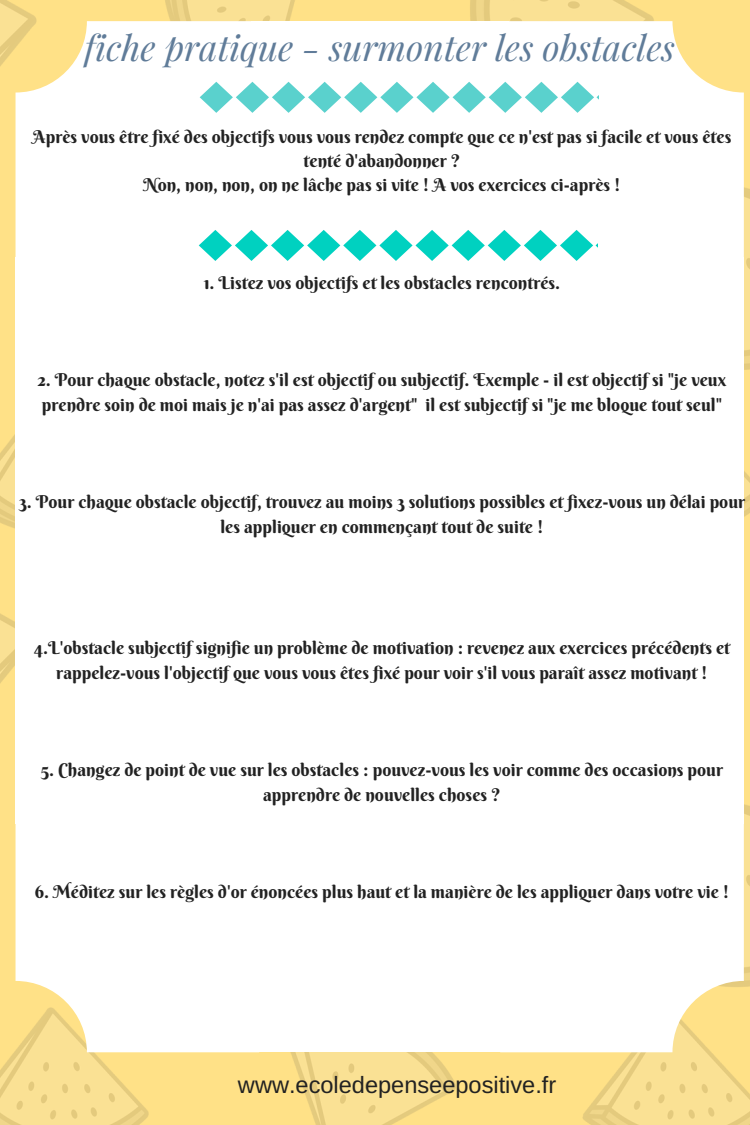
<style>
.page{position:relative;width:750px;height:1125px;background:#fff}
.page>*{position:absolute;margin:0;border:0;box-sizing:border-box;transform-origin:0 0}
.t1{font:italic 35.38px "Playfair Display";color:#607c99}
.t2{font:23.62px "Arimo";color:#222}
.t3{font:17.62px/24.4px "Berkshire Swash";color:#222;text-align:center}
</style>
<div class="page">
<img style="left:0;top:0;width:750px;height:1125px">
<svg style="left:16px;top:21px;width:235px;height:236px"></svg>
<div style="left:251px;top:21px;width:257px;height:244px;background:#fff"></div>
<svg style="left:504px;top:21px;width:240px;height:236px"></svg>
<div style="left:16px;top:257px;width:243px;height:567px;background:#fff"></div>
<div style="left:251px;top:257px;width:257px;height:567px;background:#fff"></div>
<div style="left:500px;top:257px;width:244px;height:567px;background:#fff"></div>
<svg style="left:16px;top:824px;width:235px;height:228px"></svg>
<div style="left:251px;top:809px;width:257px;height:243px;background:#fff"></div>
<svg style="left:508px;top:824px;width:236px;height:228px"></svg>
<svg style="left:200px;top:82px;width:398px;height:30px"></svg>
<svg style="left:199px;top:230px;width:398px;height:31px"></svg>
<h1 class="t1" style="left:84px;top:23px;width:592px">fiche pratique - surmonter les obstacles</h1>
<p class="t3" style="left:33px;top:124px;width:700px">Après vous être fixé des objectifs vous vous rendez compte que ce n'est pas si facile et vous êtes tenté d'abandonner ?<br>Non, non, non, on ne lâche pas si vite ! A vos exercices ci-après !</p>
<p class="t3" style="left:204px;top:270px;width:358px">1. Listez vos objectifs et les obstacles rencontrés.</p>
<p class="t3" style="left:38px;top:368px;width:690px;text-align:left">2. Pour chaque obstacle, notez s'il est objectif ou subjectif. Exemple - il est objectif si "je veux prendre soin de moi mais je n'ai pas assez d'argent" il est subjectif si "je me bloque tout seul"</p>
<p class="t3" style="left:19px;top:490px;width:728px">3. Pour chaque obstacle objectif, trouvez au moins 3 solutions possibles et fixez-vous un délai pour les appliquer en commençant tout de suite !</p>
<p class="t3" style="left:34px;top:636px;width:698px">4.L'obstacle subjectif signifie un problème de motivation : revenez aux exercices précédents et rappelez-vous l'objectif que vous vous êtes fixé pour voir s'il vous paraît assez motivant !</p>
<p class="t3" style="left:41px;top:758px;width:684px">5. Changez de point de vue sur les obstacles : pouvez-vous les voir comme des occasions pour apprendre de nouvelles choses ?</p>
<p class="t3" style="left:35px;top:880px;width:696px">6. Méditez sur les règles d'or énoncées plus haut et la manière de les appliquer dans votre vie !</p>
<h2 class="t2" style="left:238px;top:1072px;width:320px">www.ecoledepenseepositive.fr</h2>
</div>
